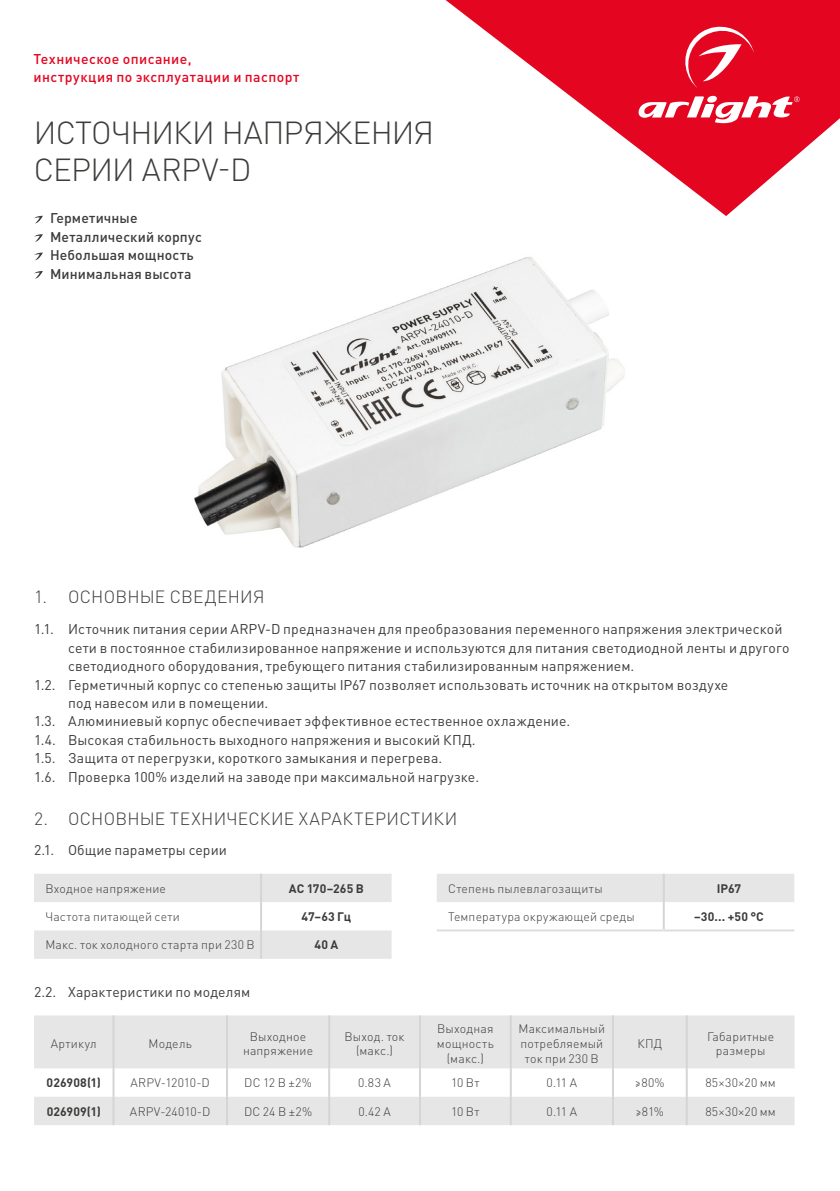
<style>
.page{position:relative;width:840px;height:1191px;background:#fff}
.page>*{position:absolute;margin:0;border:0;box-sizing:border-box;transform-origin:0 0}
.t1{font:300 31.6px/36.8px "DIN Pro";letter-spacing:-.025em;color:#3c3c3b}
.t2{font:300 17.6px "DIN Pro";letter-spacing:.015em;color:#3c3c3b}
.t3{font:14px "DIN Pro";letter-spacing:.01em;color:#3c3c3b}
.t4{font:500 14px/18.4px "DIN Pro";letter-spacing:.01em;color:#3c3c3b}
.t5{font:500 14px/18.4px "DIN Pro";letter-spacing:.03em;color:#e40521}
.t6{font:300 12.2px/14.6px "DIN Pro";letter-spacing:.015em;color:#3c3c3b;text-align:center}
.t7{font:700 12.2px "DIN Pro";letter-spacing:.01em;color:#3c3c3b}
</style>
<div class="page">
<svg style="left:445px;top:0;width:394px;height:216px;fill:#e40521"></svg>
<svg style="left:635px;top:96px;width:164px;height:30px"></svg>
<svg style="left:680px;top:22px;width:73px;height:66px;background:#e83047"></svg>
<img style="left:194px;top:256px;width:431px;height:292px">
<svg style="left:34px;top:216px;width:9px;height:7px"></svg>
<svg style="left:34px;top:234px;width:9px;height:8px"></svg>
<svg style="left:34px;top:253px;width:9px;height:7px"></svg>
<svg style="left:34px;top:271px;width:9px;height:8px"></svg>
<svg style="left:34px;top:874px;width:357px;height:84px"></svg>
<hr style="left:260px;top:873px;width:2px;height:29px;background:#d5d5d5">
<hr style="left:260px;top:902px;width:2px;height:28px;background:#d5d5d5">
<hr style="left:260px;top:930px;width:2px;height:28px;background:#d5d5d5">
<div style="left:437px;top:873px;width:356px;height:29px;background:#e6e6e6"></div>
<hr style="left:662px;top:873px;width:2px;height:29px;background:#d5d5d5">
<hr style="left:662px;top:902px;width:2px;height:27px;background:#d5d5d5">
<hr style="left:436px;top:929px;width:227px;height:2px;background:#dedede">
<hr style="left:663px;top:929px;width:130px;height:2px;background:#dedede">
<svg style="left:34px;top:1015px;width:760px;height:110px;fill:#e6e6e6"></svg>
<hr style="left:112px;top:1068px;width:2px;height:28px;background:#d5d5d5">
<hr style="left:226px;top:1068px;width:2px;height:28px;background:#d5d5d5">
<hr style="left:328px;top:1068px;width:2px;height:28px;background:#d5d5d5">
<hr style="left:419px;top:1068px;width:2px;height:28px;background:#d5d5d5">
<hr style="left:509px;top:1068px;width:2px;height:28px;background:#d5d5d5">
<hr style="left:112px;top:1096px;width:2px;height:29px;background:#d5d5d5">
<hr style="left:226px;top:1096px;width:2px;height:29px;background:#d5d5d5">
<hr style="left:328px;top:1096px;width:2px;height:29px;background:#d5d5d5">
<hr style="left:419px;top:1096px;width:2px;height:29px;background:#d5d5d5">
<hr style="left:509px;top:1096px;width:2px;height:29px;background:#d5d5d5">
<hr style="left:112px;top:1015px;width:2px;height:53px;background:#d5d5d5">
<hr style="left:226px;top:1015px;width:2px;height:53px;background:#d5d5d5">
<hr style="left:328px;top:1015px;width:2px;height:53px;background:#d5d5d5">
<hr style="left:419px;top:1015px;width:2px;height:53px;background:#d5d5d5">
<hr style="left:509px;top:1015px;width:2px;height:53px;background:#d5d5d5">
<hr style="left:611px;top:1068px;width:2px;height:28px;background:#d5d5d5">
<hr style="left:611px;top:1096px;width:2px;height:29px;background:#d5d5d5">
<hr style="left:611px;top:1015px;width:2px;height:53px;background:#d5d5d5">
<hr style="left:685px;top:1068px;width:2px;height:28px;background:#d5d5d5">
<hr style="left:685px;top:1096px;width:2px;height:29px;background:#d5d5d5">
<hr style="left:685px;top:1015px;width:2px;height:53px;background:#d5d5d5">
<p class="t5" style="left:34px;top:49px;width:267px">Техническое описание,<br>инструкция по эксплуатации и паспорт</p>
<h1 class="t1" style="left:34px;top:113px;width:402px">ИСТОЧНИКИ НАПРЯЖЕНИЯ<br>СЕРИИ ARPV-D</h1>
<p class="t4" style="left:50px;top:209px;width:153px">Герметичные<br>Металлический корпус<br>Небольшая мощность<br>Минимальная высота</p>
<p class="t2" style="left:34px;top:585px;width:232px">1. ОСНОВНЫЕ СВЕДЕНИЯ</p>
<p class="t3" style="left:34px;top:620px;width:749px">1.1. Источник питания серии ARPV-D предназначен для преобразования переменного напряжения электрической</p>
<p class="t3" style="left:68px;top:638px;width:722px">сети в постоянное стабилизированное напряжение и используются для питания светодиодной ленты и другого</p>
<p class="t3" style="left:68px;top:656px;width:567px">светодиодного оборудования, требующего питания стабилизированным напряжением.</p>
<p class="t3" style="left:34px;top:675px;width:695px">1.2. Герметичный корпус со степенью защиты IP67 позволяет использовать источник на открытом воздухе</p>
<p class="t3" style="left:68px;top:693px;width:202px">под навесом или в помещении.</p>
<p class="t3" style="left:34px;top:712px;width:537px">1.3. Алюминиевый корпус обеспечивает эффективное естественное охлаждение.</p>
<p class="t3" style="left:34px;top:730px;width:443px">1.4. Высокая стабильность выходного напряжения и высокий КПД.</p>
<p class="t3" style="left:34px;top:748px;width:409px">1.5. Защита от перегрузки, короткого замыкания и перегрева.</p>
<p class="t3" style="left:34px;top:767px;width:446px">1.6. Проверка 100% изделий на заводе при максимальной нагрузке.</p>
<p class="t2" style="left:34px;top:807px;width:424px">2. ОСНОВНЫЕ ТЕХНИЧЕСКИЕ ХАРАКТЕРИСТИКИ</p>
<p class="t3" style="left:34px;top:840px;width:194px">2.1. Общие параметры серии</p>
<p class="t6" style="left:45px;top:880px;width:122px">Входное напряжение</p>
<p class="t7" style="left:289px;top:880px;width:76px">AC 170–265 В</p>
<p class="t6" style="left:45px;top:908px;width:136px">Частота питающей сети</p>
<p class="t7" style="left:301px;top:908px;width:51px">47–63 Гц</p>
<p class="t6" style="left:45px;top:937px;width:211px">Макс. ток холодного старта при 230 В</p>
<p class="t7" style="left:314px;top:936px;width:25px">40 А</p>
<p class="t3" style="left:34px;top:982px;width:217px">2.2. Характеристики по моделям</p>
<p class="t6" style="left:448px;top:880px;width:156px">Степень пылевлагозащиты</p>
<p class="t7" style="left:716px;top:880px;width:26px">IP67</p>
<p class="t6" style="left:448px;top:908px;width:188px">Температура окружающей среды</p>
<p class="t7" style="left:693px;top:908px;width:71px">–30... +50 °С</p>
<p class="t6" style="left:51px;top:1035px;width:47px">Артикул</p>
<p class="t6" style="left:148px;top:1035px;width:45px">Модель</p>
<p class="t6" style="left:243px;top:1028px;width:72px">Выходное напряжение</p>
<p class="t6" style="left:344px;top:1028px;width:61px">Выход. ток (макс.)</p>
<p class="t6" style="left:436px;top:1021px;width:58px">Выходная мощность (макс.)</p>
<p class="t6" style="left:518px;top:1021px;width:88px">Максимальный потребляемый ток при 230 В</p>
<p class="t6" style="left:637px;top:1035px;width:26px">КПД</p>
<p class="t6" style="left:706px;top:1028px;width:68px">Габаритные размеры</p>
<p class="t7" style="left:47px;top:1074px;width:56px">026908(1)</p>
<p class="t6" style="left:130px;top:1075px;width:81px">ARPV-12010-D</p>
<p class="t6" style="left:244px;top:1075px;width:69px">DC 12 В ±2%</p>
<p class="t6" style="left:358px;top:1075px;width:34px">0.83 А</p>
<p class="t6" style="left:451px;top:1075px;width:30px">10 Вт</p>
<p class="t6" style="left:546px;top:1075px;width:32px">0.11 А</p>
<p class="t6" style="left:634px;top:1075px;width:31px">≥80%</p>
<p class="t6" style="left:705px;top:1075px;width:72px">85×30×20 мм</p>
<p class="t7" style="left:47px;top:1103px;width:56px">026909(1)</p>
<p class="t6" style="left:130px;top:1103px;width:82px">ARPV-24010-D</p>
<p class="t6" style="left:244px;top:1103px;width:70px">DC 24 В ±2%</p>
<p class="t6" style="left:358px;top:1103px;width:34px">0.42 А</p>
<p class="t6" style="left:451px;top:1103px;width:30px">10 Вт</p>
<p class="t6" style="left:546px;top:1103px;width:32px">0.11 А</p>
<p class="t6" style="left:635px;top:1103px;width:30px">≥81%</p>
<p class="t6" style="left:705px;top:1103px;width:72px">85×30×20 мм</p>
</div>
